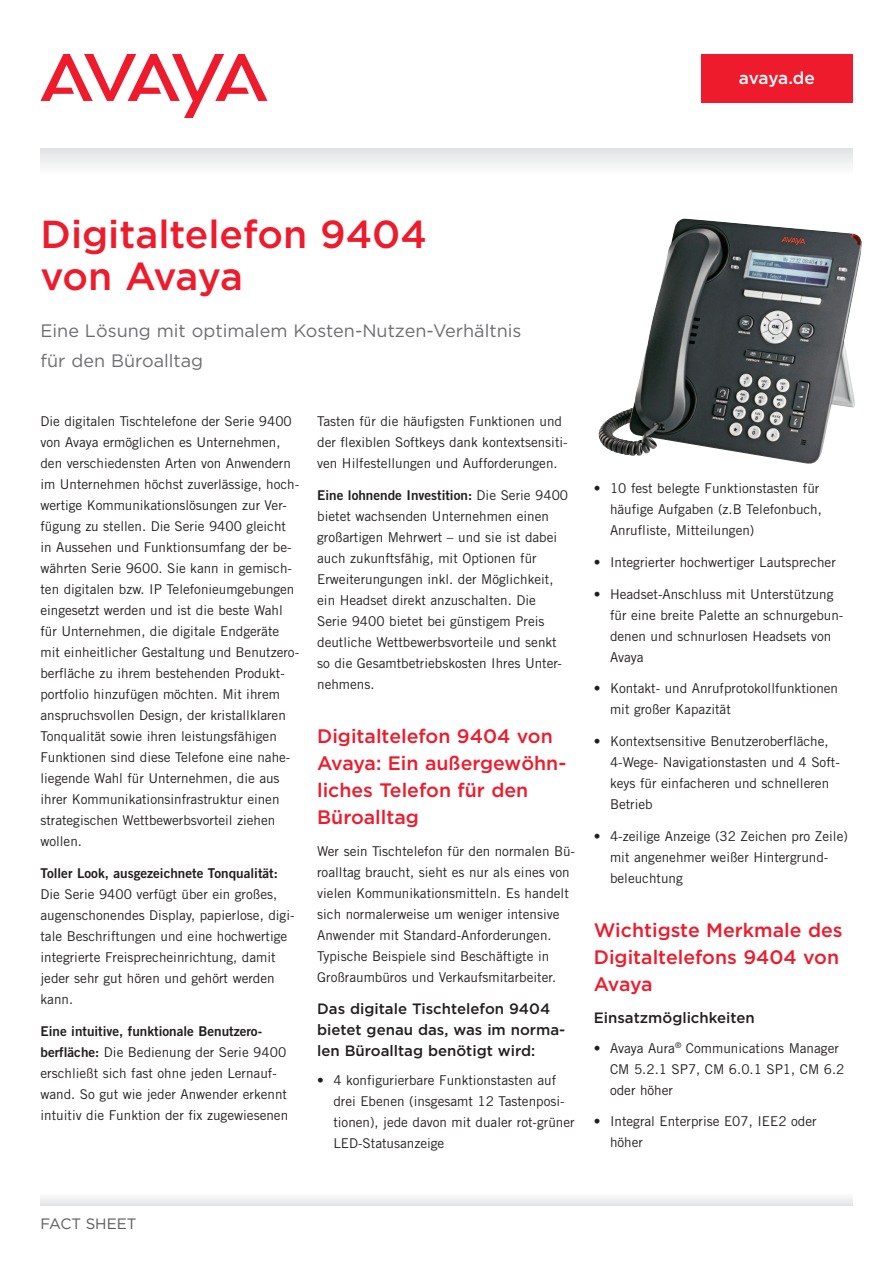
<style>
.page{position:relative;width:893px;height:1263px;background:#fff}
.page>*{position:absolute;margin:0;border:0;box-sizing:border-box;transform-origin:0 0}
.fact_sheet_title{font:500 39px/42px "Gotham";color:#ee1b2c}
.sub_head_PMS_485_cmy{font:500 19.5px/27px "Gotham";color:#ee1b2c}
.intro{font:18px/30px "Gotham";color:#6c6d70}
.Collateral_Box{font:500 17.25px "Gotham";letter-spacing:-.02em;color:#fff}
.second_subhead{font:500 15px/21px "Gotham";color:#231f20}
.Collateral_ID{font:15px "Gotham";color:#57585a}
.body_copy{font:13.5px/21px "Trade Gothic";color:#231f20}
.bullet_body{font:13.5px/21px "Trade Gothic";color:#231f20}
.s1{font-family:"Trade Gothic Bold Two"}
</style>
<div class="page">
<svg style="left:40px;top:54px;width:228px;height:64px"></svg>
<div style="left:40px;top:148px;width:812px;height:27px;background:linear-gradient(to right,#f0f0f1,#f0f0f1)"></div>
<div style="left:40px;top:1192px;width:812px;height:13px;background:#f2f3f4"></div>
<div style="left:701px;top:54px;width:151px;height:49px;background:#ee1b2c"></div>
<img style="left:598px;top:219px;width:264px;height:245px">
<p class="Collateral_Box" style="left:739px;top:68px;width:77px">avaya.de</p>
<p class="fact_sheet_title" style="left:40px;top:213px;width:388px">Digitaltelefon 9404 von Avaya</p>
<p class="intro" style="left:40px;top:315px;width:482px">Eine Lösung mit optimalem Kosten-Nutzen-Verhältnis für den Büroalltag</p>
<p class="body_copy" style="left:40px;top:411px;width:260px">Die digitalen Tischtelefone der Serie 9400 von Avaya ermöglichen es Unternehmen, den verschiedensten Arten von Anwendern im Unternehmen höchst zuverlässige, hoch&shy;wertige Kommunikationslösungen zur Ver&shy;fügung zu stellen. Die Serie 9400 gleicht in Aussehen und Funktionsumfang der be&shy;währten Serie 9600. Sie kann in gemisch&shy;ten digitalen bzw. IP Telefonieumgebungen eingesetzt werden und ist die beste Wahl für Unternehmen, die digitale Endgeräte mit einheitlicher Gestaltung und Benutzero&shy;berfläche zu ihrem bestehenden Produkt&shy;portfolio hinzufügen möchten. Mit ihrem anspruchsvollen Design, der kristallklaren Tonqualität sowie ihren leistungsfähigen Funktionen sind diese Telefone eine nahe&shy;liegende Wahl für Unternehmen, die aus ihrer Kommunikationsinfrastruktur einen strategischen Wettbewerbsvorteil ziehen wollen.</p>
<p class="body_copy" style="left:40px;top:862px;width:256px"><span class="s1">Toller Look, ausgezeichnete Tonqualität:<br></span>Die Serie 9400 verfügt über ein großes, augenschonendes Display, papierlose, digi&shy;tale Beschriftungen und eine hochwertige integrierte Freisprecheinrichtung, damit jeder sehr gut hören und gehört werden kann.</p>
<p class="body_copy" style="left:40px;top:1020px;width:249px"><span class="s1">Eine intuitive, funktionale Benutzero&shy;berfläche:</span> Die Bedienung der Serie 9400 erschließt sich fast ohne jeden Lernauf&shy;wand. So gut wie jeder Anwender erkennt intuitiv die Funktion der fix zugewiesenen</p>
<p class="body_copy" style="left:317px;top:411px;width:252px">Tasten für die häufigsten Funktionen und der flexiblen Softkeys dank kontextsensiti&shy;ven Hilfestellungen und Aufforderungen.</p>
<p class="body_copy" style="left:317px;top:484px;width:253px"><span class="s1">Eine lohnende Investition:</span> Die Serie 9400 bietet wachsenden Unternehmen einen großartigen Mehrwert – und sie ist dabei auch zukunftsfähig, mit Optionen für Erweiterungungen inkl. der Möglichkeit, ein Headset direkt anzuschalten. Die Serie 9400 bietet bei günstigem Preis deutliche Wettbewerbsvorteile und senkt so die Gesamtbetriebskosten Ihres Unter&shy;nehmens.</p>
<p class="sub_head_PMS_485_cmy" style="left:317px;top:722px;width:251px">Digitaltelefon 9404 von<br>Avaya: Ein außergewöhn&shy;liches Telefon für den<br>Büroalltag</p>
<p class="body_copy" style="left:317px;top:840px;width:259px">Wer sein Tischtelefon für den normalen Bü&shy;roalltag braucht, sieht es nur als eines von vielen Kommunikationsmitteln. Es handelt sich normalerweise um weniger intensive Anwender mit Standard-Anforderungen.<br>Typische Beispiele sind Beschäftigte in Großraumbüros und Verkaufsmitarbeiter.</p>
<p class="second_subhead" style="left:317px;top:997px;width:250px">Das digitale Tischtelefon 9404 bietet genau das, was im norma&shy;len Büroalltag benötigt wird:</p>
<p class="bullet_body" style="left:333px;top:1070px;width:243px;text-indent:-16px">• 4 konfigurierbare Funktionstasten auf drei Ebenen (insgesamt 12 Tastenposi&shy;tionen), jede davon mit dualer rot-grüner LED-Statusanzeige</p>
<p class="bullet_body" style="left:610px;top:477px;width:213px;text-indent:-16px">• 10 fest belegte Funktionstasten für häufige Aufgaben (z.B Telefonbuch,<br>Anrufliste, Mitteilungen)</p>
<p class="bullet_body" style="left:594px;top:551px;width:243px">• Integrierter hochwertiger Lautsprecher</p>
<p class="bullet_body" style="left:610px;top:583px;width:235px;text-indent:-16px">• Headset-Anschluss mit Unterstützung für eine breite Palette an schnurgebun&shy;denen und schnurlosen Headsets von<br>Avaya</p>
<p class="bullet_body" style="left:610px;top:678px;width:230px;text-indent:-16px">• Kontakt- und Anrufprotokollfunktionen mit großer Kapazität</p>
<p class="bullet_body" style="left:610px;top:731px;width:231px;text-indent:-16px">• Kontextsensitive Benutzeroberfläche,<br>4-Wege- Navigationstasten und 4 Soft&shy;keys für einfacheren und schnelleren<br>Betrieb</p>
<p class="bullet_body" style="left:610px;top:825px;width:239px;text-indent:-16px">• 4-zeilige Anzeige (32 Zeichen pro Zeile) mit angenehmer weißer Hintergrund&shy;beleuchtung</p>
<p class="sub_head_PMS_485_cmy" style="left:594px;top:916px;width:250px">Wichtigste Merkmale des<br>Digitaltelefons 9404 von<br>Avaya</p>
<p class="second_subhead" style="left:594px;top:1007px;width:163px">Einsatzmöglichkeiten</p>
<p class="bullet_body" style="left:610px;top:1037px;width:236px;text-indent:-16px">• Avaya Aura<sup>®</sup> Communications Manager<br>CM 5.2.1 SP7, CM 6.0.1 SP1, CM 6.2 oder höher</p>
<p class="bullet_body" style="left:610px;top:1111px;width:208px;text-indent:-16px">• Integral Enterprise E07, IEE2 oder höher</p>
<p class="Collateral_ID" style="left:40px;top:1215px;width:97px">FACT SHEET</p>
</div>
